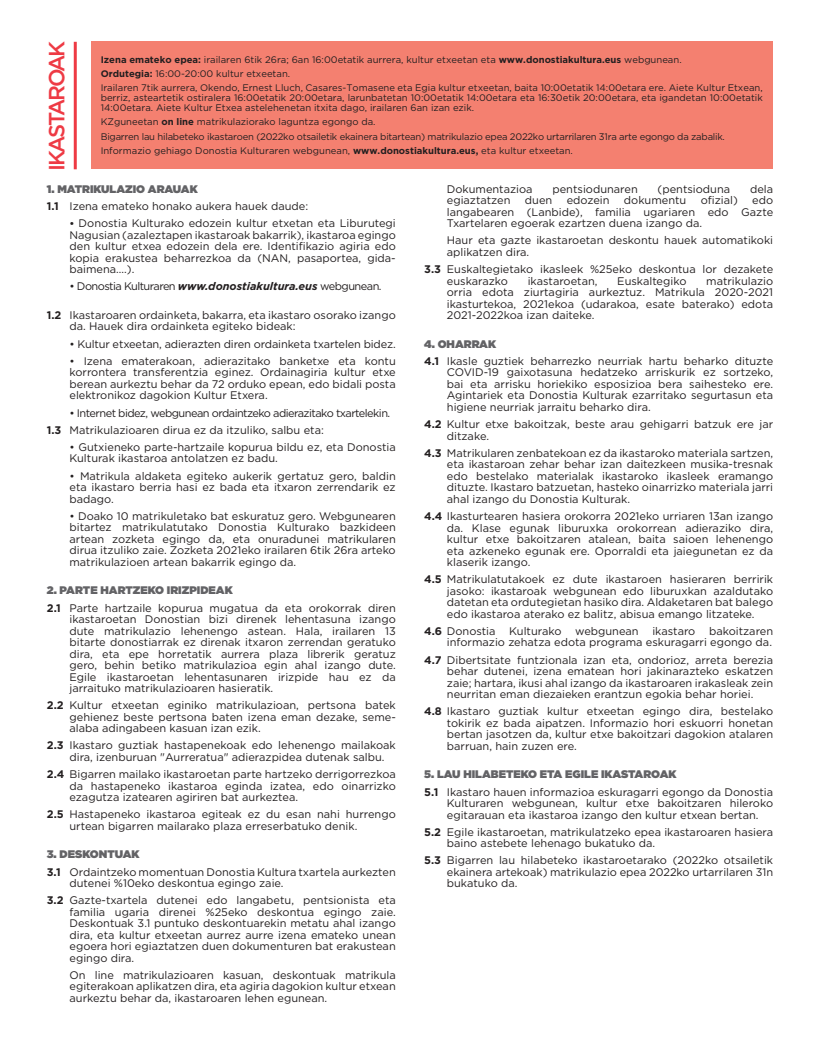
<style>
.page{position:relative;width:820px;height:1049px;background:#fff}
.page>*{position:absolute;margin:0;border:0;box-sizing:border-box;transform-origin:0 0}
.t1{font:500 22px "Gotham";letter-spacing:-.115em;color:#ee3a44}
.t2{font:11px/11.5px "Gotham";color:#231f20;text-align:justify}
.t3{font:11px "Gotham";letter-spacing:-.05em;color:#231f20}
.t4{font:900 11px "Gotham";color:#636366}
.t5{font:9.5px/10px "Gotham";color:#231f20;text-align:justify}
.t6{font:9.5px "Gotham";letter-spacing:-.025em;color:#231f20}
.s1{font-weight:700}
.s2{font-weight:700;font-size:10px}
.s3{font-weight:700;font-style:italic}
</style>
<div class="page">
<div style="left:91px;top:41px;width:681px;height:128px;background:#f48070"></div>
<hr style="left:74px;top:42px;width:3px;height:127px;background:#ee3a44">
<p class="t1" style="left:42px;top:171px;width:132px;rotate:-90deg">IKASTAROAK</p>
<p class="t4" style="left:47px;top:182px;width:152px">1. MATRIKULAZIO ARAUAK</p>
<p class="t2" style="left:47px;top:200px;width:263px"><span class="s1">1.1</span> Izena emateko honako aukera hauek daude:</p>
<p class="t2" style="left:69px;top:217px;width:327px"><span class="s2">•</span> Donostia Kulturako edozein kultur etxetan eta Liburutegi Nagusian (azaleztapen ikastaroak bakarrik), ikastaroa egingo den kultur etxea edozein dela ere. Identifikazio agiria edo kopia erakustea beharrezkoa da (NAN, pasaportea, gida&shy;baimena….).</p>
<p class="t3" style="left:69px;top:280px;width:313px">• Donostia Kulturaren <span class="s3">www.donostiakultura.eus</span> webgunean.</p>
<p class="t2" style="left:69px;top:309px;width:327px;text-indent:-23px"><span class="s1">1.2</span> Ikastaroaren ordainketa, bakarra, eta ikastaro osorako izango da. Hauek dira ordainketa egiteko bideak:</p>
<p class="t2" style="left:69px;top:338px;width:327px">• Kultur etxeetan, adierazten diren ordainketa txartelen bidez.</p>
<p class="t2" style="left:69px;top:355px;width:327px">• Izena ematerakoan, adierazitako banketxe eta kontu korrontera transferentzia eginez. Ordainagiria kultur etxe berean aurkeztu behar da 72 orduko epean, edo bidali posta elektronikoz dagokion Kultur Etxera.</p>
<p class="t3" style="left:69px;top:406px;width:322px">• Internet bidez, webgunean ordaintzeko adierazitako txartelekin.</p>
<p class="t2" style="left:47px;top:424px;width:278px"><span class="s1">1.3</span> Matrikulazioaren dirua ez da itzuliko, salbu eta:</p>
<p class="t2" style="left:69px;top:441px;width:328px">• Gutxieneko parte-hartzaile kopurua bildu ez, eta Donostia<br>Kulturak ikastaroa antolatzen ez badu.</p>
<p class="t2" style="left:69px;top:470px;width:327px">• Matrikula aldaketa egiteko aukerik gertatuz gero, baldin eta ikastaro berria hasi ez bada eta itxaron zerrendarik ez badago.</p>
<p class="t2" style="left:69px;top:510px;width:327px">• Doako 10 matrikuletako bat eskuratuz gero. Webgunearen bitartez matrikulatutako Donostia Kulturako bazkideen artean zozketa egingo da, eta onuradunei matrikularen dirua itzuliko zaie. Zozketa 2021eko irailaren 6tik 26ra arteko matrikulazioen artean bakarrik egingo da.</p>
<p class="t4" style="left:47px;top:584px;width:187px">2. PARTE HARTZEKO IRIZPIDEAK</p>
<p class="t2" style="left:69px;top:602px;width:328px;text-indent:-23px"><span class="s1">2.1</span> Parte hartzaile kopurua mugatua da eta orokorrak diren ikastaroetan Donostian bizi direnek lehentasuna izango dute matrikulazio lehenengo astean. Hala, irailaren 13 bitarte donostiarrak ez direnak itxaron zerrendan geratuko dira, eta epe horretatik aurrera plaza librerik geratuz gero, behin betiko matrikulazioa egin ahal izango dute.<br>Egile ikastaroetan lehentasunaren irizpide hau ez da jarraituko matrikulazioaren hasieratik.</p>
<p class="t2" style="left:69px;top:699px;width:328px;text-indent:-23px"><span class="s1">2.2</span> Kultur etxeetan eginiko matrikulazioan, pertsona batek gehienez beste pertsona baten izena eman dezake, seme&shy;alaba adingabeen kasuan izan ezik.</p>
<p class="t2" style="left:69px;top:739px;width:327px;text-indent:-23px"><span class="s1">2.3</span> Ikastaro guztiak hastapenekoak edo lehenengo mailakoak dira, izenburuan "Aurreratua" adierazpidea dutenak salbu.</p>
<p class="t2" style="left:69px;top:768px;width:327px;text-indent:-23px"><span class="s1">2.4</span> Bigarren mailako ikastaroetan parte hartzeko derrigorrezkoa da hastapeneko ikastaroa eginda izatea, edo oinarrizko ezagutza izatearen agiriren bat aurkeztea.</p>
<p class="t2" style="left:69px;top:808px;width:327px;text-indent:-23px"><span class="s1">2.5</span> Hastapeneko ikastaroa egiteak ez du esan nahi hurrengo urtean bigarren mailarako plaza erreserbatuko denik.</p>
<p class="t4" style="left:47px;top:848px;width:94px">3. DESKONTUAK</p>
<p class="t2" style="left:69px;top:866px;width:327px;text-indent:-23px"><span class="s1">3.1</span> Ordaintzeko momentuan Donostia Kultura txartela aurkezten dutenei %10eko deskontua egingo zaie.</p>
<p class="t2" style="left:69px;top:894px;width:328px;text-indent:-23px"><span class="s1">3.2</span> Gazte-txartela dutenei edo langabetu, pentsionista eta familia ugaria direnei %25eko deskontua egingo zaie.<br>Deskontuak 3.1 puntuko deskontuarekin metatu ahal izango dira, eta kultur etxeetan aurrez aurre izena emateko unean egoera hori egiaztatzen duen dokumenturen bat erakustean egingo dira.</p>
<p class="t2" style="left:69px;top:969px;width:327px">On line matrikulazioaren kasuan, deskontuak matrikula egiterakoan aplikatzen dira, eta agiria dagokion kultur etxean aurkeztu behar da, ikastaroaren lehen egunean.</p>
<p class="t5" style="left:101px;top:54px;width:582px"><span class="s1">Izena emateko epea:</span> irailaren 6tik 26ra; 6an 16:00etatik aurrera, kultur etxeetan eta <span class="s1">www.donostiakultura.eus</span> webgunean.</p>
<p class="t5" style="left:101px;top:68px;width:191px"><span class="s1">Ordutegia:</span> 16:00-20:00 kultur etxeetan.</p>
<p class="t5" style="left:101px;top:83px;width:663px">Irailaren 7tik aurrera, Okendo, Ernest Lluch, Casares-Tomasene eta Egia kultur etxeetan, baita 10:00etatik 14:00etara ere. Aiete Kultur Etxean, berriz, asteartetik ostiralera 16:00etatik 20:00etara, larunbatetan 10:00etatik 14:00etara eta 16:30etik 20:00etara, eta igandetan 10:00etatik 14:00etara. Aiete Kultur Etxea astelehenetan itxita dago, irailaren 6an izan ezik.</p>
<p class="t5" style="left:101px;top:117px;width:276px">KZguneetan <span class="s1">on line</span> matrikulaziorako laguntza egongo da.</p>
<p class="t6" style="left:101px;top:131px;width:625px">Bigarren lau hilabeteko ikastaroen (2022ko otsailetik ekainera bitartean) matrikulazio epea 2022ko urtarrilaren 31ra arte egongo da zabalik.</p>
<p class="t5" style="left:101px;top:145px;width:473px">Informazio gehiago Donostia Kulturaren webgunean, <span class="s1">www.donostiakultura.eus,</span> eta kultur etxeetan.</p>
<p class="t2" style="left:446px;top:183px;width:87px">Dokumentazioa</p>
<p class="t2" style="left:552px;top:183px;width:87px">pentsiodunaren</p>
<p class="t2" style="left:657px;top:183px;width:74px">(pentsioduna</p>
<p class="t2" style="left:749px;top:183px;width:25px">dela</p>
<p class="t2" style="left:446px;top:194px;width:65px">egiaztatzen</p>
<p class="t2" style="left:524px;top:194px;width:29px">duen</p>
<p class="t2" style="left:566px;top:194px;width:44px">edozein</p>
<p class="t2" style="left:623px;top:194px;width:64px">dokumentu</p>
<p class="t2" style="left:700px;top:194px;width:39px">ofizial)</p>
<p class="t2" style="left:446px;top:194px;width:327px;text-indent:305px">edo langabearen (Lanbide), familia ugariaren edo Gazte Txartelaren egoerak ezartzen duena izango da.</p>
<p class="t2" style="left:446px;top:235px;width:327px">Haur eta gazte ikastaroetan deskontu hauek automatikoki aplikatzen dira.</p>
<p class="t2" style="left:446px;top:263px;width:327px;text-indent:-23px"><span class="s1">3.3</span> Euskaltegietako ikasleek %25eko deskontua lor dezakete euskarazko</p>
<p class="t2" style="left:446px;top:275px;width:327px;text-indent:259px">matrikulazio orria edota ziurtagiria aurkeztuz. Matrikula 2020-2021 ikasturtekoa, 2021ekoa (udarakoa, esate baterako) edota 2021-2022koa izan daiteke.</p>
<p class="t4" style="left:424px;top:338px;width:73px">4. OHARRAK</p>
<p class="t2" style="left:446px;top:355px;width:327px;text-indent:-23px"><span class="s1">4.1</span> Ikasle guztiek beharrezko neurriak hartu beharko dituzte COVID-19 gaixotasuna hedatzeko arriskurik ez sortzeko, bai eta arrisku horiekiko esposizioa bera saihesteko ere.<br>Agintariek eta Donostia Kulturak ezarritako segurtasun eta higiene neurriak jarraitu beharko dira.</p>
<p class="t2" style="left:446px;top:418px;width:327px;text-indent:-23px"><span class="s1">4.2</span> Kultur etxe bakoitzak, beste arau gehigarri batzuk ere jar ditzake.</p>
<p class="t2" style="left:446px;top:447px;width:328px;text-indent:-23px"><span class="s1">4.3</span> Matrikularen zenbatekoan ez da ikastaroko materiala sartzen, eta ikastaroan zehar behar izan daitezkeen musika-tresnak edo bestelako materialak ikastaroko ikasleek eramango dituzte. Ikastaro batzuetan, hasteko oinarrizko materiala jarri ahal izango du Donostia Kulturak.</p>
<p class="t2" style="left:446px;top:510px;width:328px;text-indent:-23px"><span class="s1">4.4</span> Ikasturtearen hasiera orokorra 2021eko urriaren 13an izango da. Klase egunak liburuxka orokorrean adieraziko dira, kultur etxe bakoitzaren atalean, baita saioen lehenengo eta azkeneko egunak ere. Oporraldi eta jaiegunetan ez da klaserik izango.</p>
<p class="t2" style="left:446px;top:573px;width:328px;text-indent:-23px"><span class="s1">4.5</span> Matrikulatutakoek ez dute ikastaroen hasieraren berririk jasoko: ikastaroak webgunean edo liburuxkan azaldutako datetan eta ordutegietan hasiko dira. Aldaketaren bat balego edo ikastaroa aterako ez balitz, abisua emango litzateke.</p>
<p class="t2" style="left:424px;top:625px;width:350px;text-align:right"><span class="s1">4.6</span> Donostia Kulturako webgunean ikastaro bakoitzaren informazio zehatza edota programa eskuragarri egongo da.</p>
<p class="t2" style="left:446px;top:654px;width:328px;text-indent:-23px"><span class="s1">4.7</span> Dibertsitate funtzionala izan eta, ondorioz, arreta berezia behar dutenei, izena ematean hori jakinarazteko eskatzen zaie; hartara, ikusi ahal izango da ikastaroaren irakasleak zein neurritan eman diezaieken erantzun egokia behar horiei.</p>
<p class="t2" style="left:446px;top:705px;width:328px;text-indent:-23px"><span class="s1">4.8</span> Ikastaro guztiak kultur etxeetan egingo dira, bestelako tokirik ez bada aipatzen. Informazio hori eskuorri honetan bertan jasotzen da, kultur etxe bakoitzari dagokion atalaren barruan, hain zuzen ere.</p>
<p class="t4" style="left:424px;top:768px;width:254px">5. LAU HILABETEKO ETA EGILE IKASTAROAK</p>
<p class="t2" style="left:446px;top:786px;width:328px;text-indent:-23px"><span class="s1">5.1</span> Ikastaro hauen informazioa eskuragarri egongo da Donostia Kulturaren webgunean, kultur etxe bakoitzaren hileroko egitarauan eta ikastaroa izango den kultur etxean bertan.</p>
<p class="t2" style="left:446px;top:826px;width:327px;text-indent:-23px"><span class="s1">5.2</span> Egile ikastaroetan, matrikulatzeko epea ikastaroaren hasiera baino astebete lehenago bukatuko da.</p>
<p class="t2" style="left:446px;top:854px;width:328px;text-indent:-23px"><span class="s1">5.3</span> Bigarren lau hilabeteko ikastaroetarako (2022ko otsailetik ekainera artekoak) matrikulazio epea 2022ko urtarrilaren 31n bukatuko da.</p>
<p class="t2" style="left:527px;top:275px;width:71px">ikastaroetan,</p>
<p class="t2" style="left:617px;top:275px;width:71px">Euskaltegiko</p>
</div>
